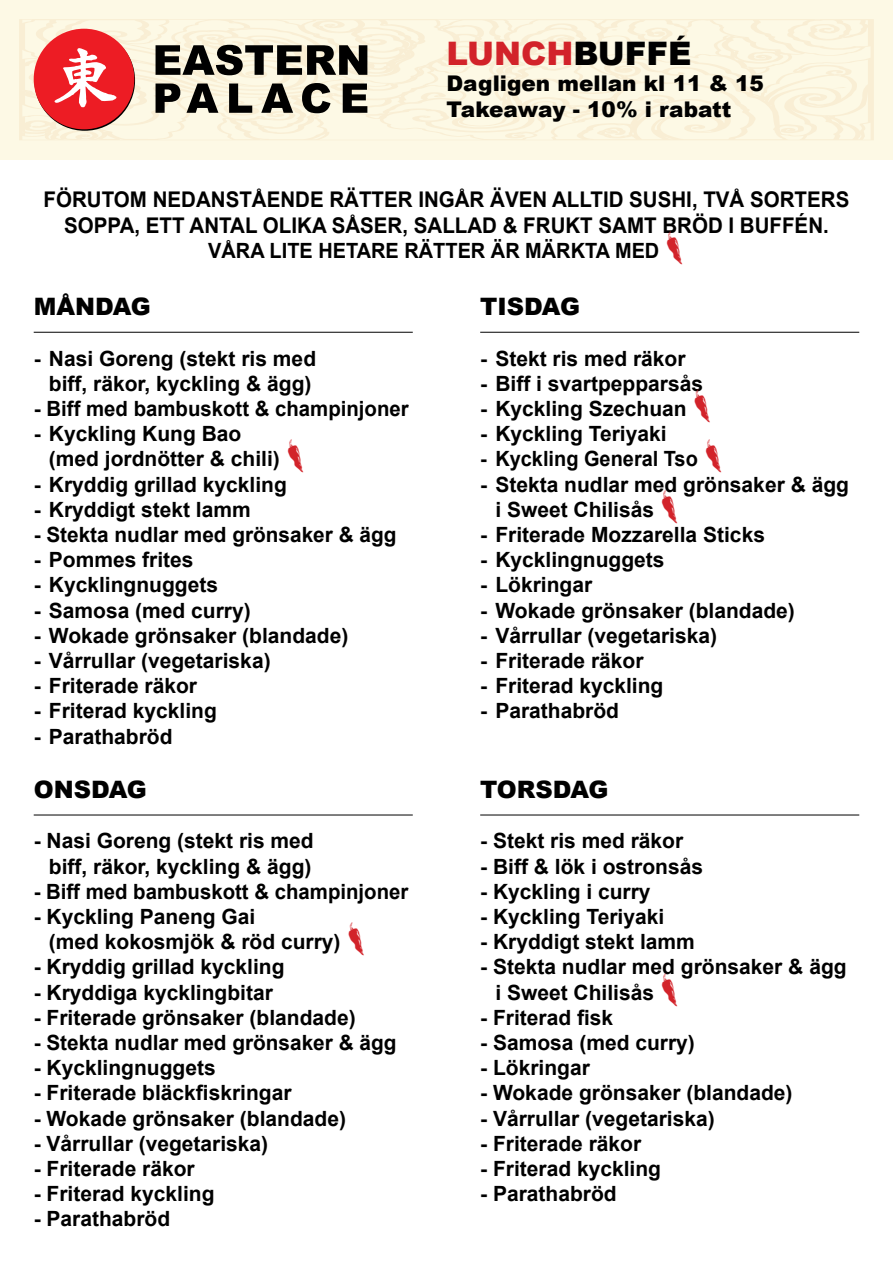
<style>
.page{position:relative;width:893px;height:1263px;background:#fff}
.page>*{position:absolute;margin:0;border:0;box-sizing:border-box;transform-origin:0 0}
.t1{font:900 32.4px "Arial";color:#d2232a}
.t2{font:900 24px "Arial";color:#000}
.t3{font:700 21.6px/26px "Arial";color:#000;text-align:center;scale:.95 1}
.t4{font:900 21.6px/26px "Arial";color:#000}
.t5{font:700 21px/25.2px "Arial";color:#000}
.t6{font:700 21px "Arial";color:#000;scale:.95 1}
.s1{color:#000}
</style>
<div class="page">
<div style="left:0;top:0;width:893px;height:159px;background:#fdf9e5"></div>
<svg style="left:19px;top:19px;width:855px;height:121px"></svg>
<svg style="left:34px;top:30px;width:101px;height:101px"></svg>
<div style="left:34px;top:29px;width:100px;height:100px;background:#ed1c24;border-radius:50%"></div>
<svg style="left:54px;top:48px;width:62px;height:59px"></svg>
<svg style="left:156px;top:45px;width:211px;height:30px"></svg>
<svg style="left:156px;top:84px;width:24px;height:29px"></svg>
<svg style="left:187px;top:84px;width:31px;height:29px"></svg>
<svg style="left:229px;top:84px;width:23px;height:29px"></svg>
<svg style="left:261px;top:84px;width:32px;height:29px"></svg>
<svg style="left:302px;top:83px;width:28px;height:30px"></svg>
<svg style="left:343px;top:84px;width:24px;height:29px"></svg>
<hr style="left:34px;top:332px;width:379px;height:1px;background:#000">
<hr style="left:34px;top:815px;width:379px;height:1px;background:#000">
<hr style="left:480px;top:332px;width:379px;height:1px;background:#000">
<hr style="left:480px;top:815px;width:379px;height:1px;background:#000">
<h1 class="t1" style="left:446px;top:30px;width:246px">LUNCH<span class="s1">BUFFÉ</span></h1>
<p class="t4" style="left:446px;top:70px;width:319px">Dagligen mellan kl 11 &amp; 15<br>Takeaway - 10% i rabatt</p>
<p class="t3" style="left:44px;top:187px;width:850px">Förutom nedanstående rätter ingår även alltid sushi, två sorters soppa, ett antal olika såser, sallad &amp; f rukt samt bröd i buff én.</p>
<p class="t6" style="left:208px;top:237px;width:476px">Våra lite hetare rätter är märkta med</p>
<p class="t2" style="left:34px;top:289px;width:119px">Måndag</p>
<p class="t5" style="left:34px;top:346px;width:284px;text-align:center">- Nasi Goreng (stekt ris med biff, räkor, kyckling &amp; ägg)</p>
<p class="t5" style="left:34px;top:397px;width:377px">- Biff med bambuskott &amp; champinjoner</p>
<p class="t5" style="left:49px;top:422px;width:233px;text-indent:-15px">- Kyckling Kung Bao (med jordnötter &amp; chili)</p>
<p class="t5" style="left:34px;top:472px;width:255px">- Kryddig grillad kyckling</p>
<p class="t5" style="left:34px;top:497px;width:219px">- Kryddigt stekt lamm</p>
<p class="t5" style="left:34px;top:523px;width:364px">- Stekta nudlar med grönsaker &amp; ägg</p>
<p class="t5" style="left:34px;top:548px;width:161px">- Pommes frites</p>
<p class="t5" style="left:34px;top:573px;width:186px">- Kycklingnuggets</p>
<p class="t5" style="left:34px;top:598px;width:219px">- Samosa (med curry)</p>
<p class="t5" style="left:34px;top:623px;width:316px">- Wokade grönsaker (blandade)</p>
<p class="t5" style="left:34px;top:649px;width:238px">- Vårrullar (vegetariska)</p>
<p class="t5" style="left:34px;top:674px;width:165px">- Friterade räkor</p>
<p class="t5" style="left:34px;top:699px;width:185px">- Friterad kyckling</p>
<p class="t5" style="left:34px;top:724px;width:140px">- Parathabröd</p>
<p class="t2" style="left:34px;top:772px;width:115px">Onsdag</p>
<p class="t5" style="left:34px;top:829px;width:282px;text-align:right">- Nasi Goreng (stekt ris med biff, räkor, kyckling &amp; ägg)</p>
<p class="t5" style="left:34px;top:879px;width:376px">- Biff med bambuskott &amp; champinjoner</p>
<p class="t5" style="left:49px;top:905px;width:293px;text-indent:-15px">- Kyckling Paneng Gai<br>(med kokosmjök &amp; röd curry)</p>
<p class="t5" style="left:34px;top:955px;width:252px">- Kryddig grillad kyckling</p>
<p class="t5" style="left:34px;top:980px;width:241px">- Kryddiga kycklingbitar</p>
<p class="t5" style="left:34px;top:1005px;width:324px">- Friterade grönsaker (blandade)</p>
<p class="t5" style="left:34px;top:1031px;width:364px">- Stekta nudlar med grönsaker &amp; ägg</p>
<p class="t5" style="left:34px;top:1056px;width:184px">- Kycklingnuggets</p>
<p class="t5" style="left:34px;top:1081px;width:259px">- Friterade bläckfiskringar</p>
<p class="t5" style="left:34px;top:1106px;width:314px">- Wokade grönsaker (blandade)</p>
<p class="t5" style="left:34px;top:1131px;width:236px">- Vårrullar (vegetariska)</p>
<p class="t5" style="left:34px;top:1157px;width:163px">- Friterade räkor</p>
<p class="t5" style="left:34px;top:1182px;width:182px">- Friterad kyckling</p>
<p class="t5" style="left:34px;top:1207px;width:138px">- Parathabröd</p>
<p class="t2" style="left:480px;top:289px;width:101px">Tisdag</p>
<p class="t5" style="left:480px;top:346px;width:207px">- Stekt ris med räkor</p>
<p class="t5" style="left:480px;top:371px;width:224px">- B iff i svartpepparsås</p>
<p class="t5" style="left:480px;top:397px;width:208px">- Kyckling Szechuan</p>
<p class="t5" style="left:480px;top:422px;width:188px">- Kyckling Teriyaki</p>
<p class="t6" style="left:480px;top:445px;width:231px">- Kyckling General Tso</p>
<p class="t5" style="left:495px;top:472px;width:355px;text-indent:-15px">- Stekta nudlar med grönsaker &amp; ägg i Sweet Chilisås</p>
<p class="t5" style="left:480px;top:523px;width:286px">- Friterade Mozzarella Sticks</p>
<p class="t5" style="left:480px;top:548px;width:186px">- Kycklingnuggets</p>
<p class="t5" style="left:480px;top:573px;width:114px">- Lökringar</p>
<p class="t5" style="left:480px;top:598px;width:316px">- Wokade grönsaker (blandade)</p>
<p class="t5" style="left:480px;top:623px;width:238px">- Vårrullar (vegetariska)</p>
<p class="t5" style="left:480px;top:649px;width:165px">- Friterade räkor</p>
<p class="t5" style="left:480px;top:674px;width:185px">- Friterad kyckling</p>
<p class="t5" style="left:480px;top:699px;width:140px">- Parathabröd</p>
<p class="t2" style="left:480px;top:772px;width:130px">Torsdag</p>
<p class="t5" style="left:480px;top:829px;width:205px">- Stekt ris med räkor</p>
<p class="t5" style="left:480px;top:854px;width:224px">- Biff &amp; lök i ostronsås</p>
<p class="t5" style="left:480px;top:879px;width:172px">- Kyckling i curry</p>
<p class="t5" style="left:480px;top:905px;width:186px">- Kyckling Teriyaki</p>
<p class="t5" style="left:480px;top:930px;width:216px">- Kryddigt stekt lamm</p>
<p class="t5" style="left:495px;top:955px;width:353px;text-indent:-15px">- Stekta nudlar med grönsaker &amp; ägg i Sweet Chilisås</p>
<p class="t5" style="left:480px;top:1005px;width:135px">- Friterad fisk</p>
<p class="t5" style="left:480px;top:1031px;width:216px">- Samosa (med curry)</p>
<p class="t5" style="left:480px;top:1056px;width:111px">- Lökringar</p>
<p class="t5" style="left:480px;top:1081px;width:314px">- Wokade grönsaker (blandade)</p>
<p class="t5" style="left:480px;top:1106px;width:236px">- Vårrullar (vegetariska)</p>
<p class="t5" style="left:480px;top:1131px;width:163px">- Friterade räkor</p>
<p class="t5" style="left:480px;top:1157px;width:182px">- Friterad kyckling</p>
<p class="t5" style="left:480px;top:1182px;width:138px">- Parathabröd</p>
</div>
